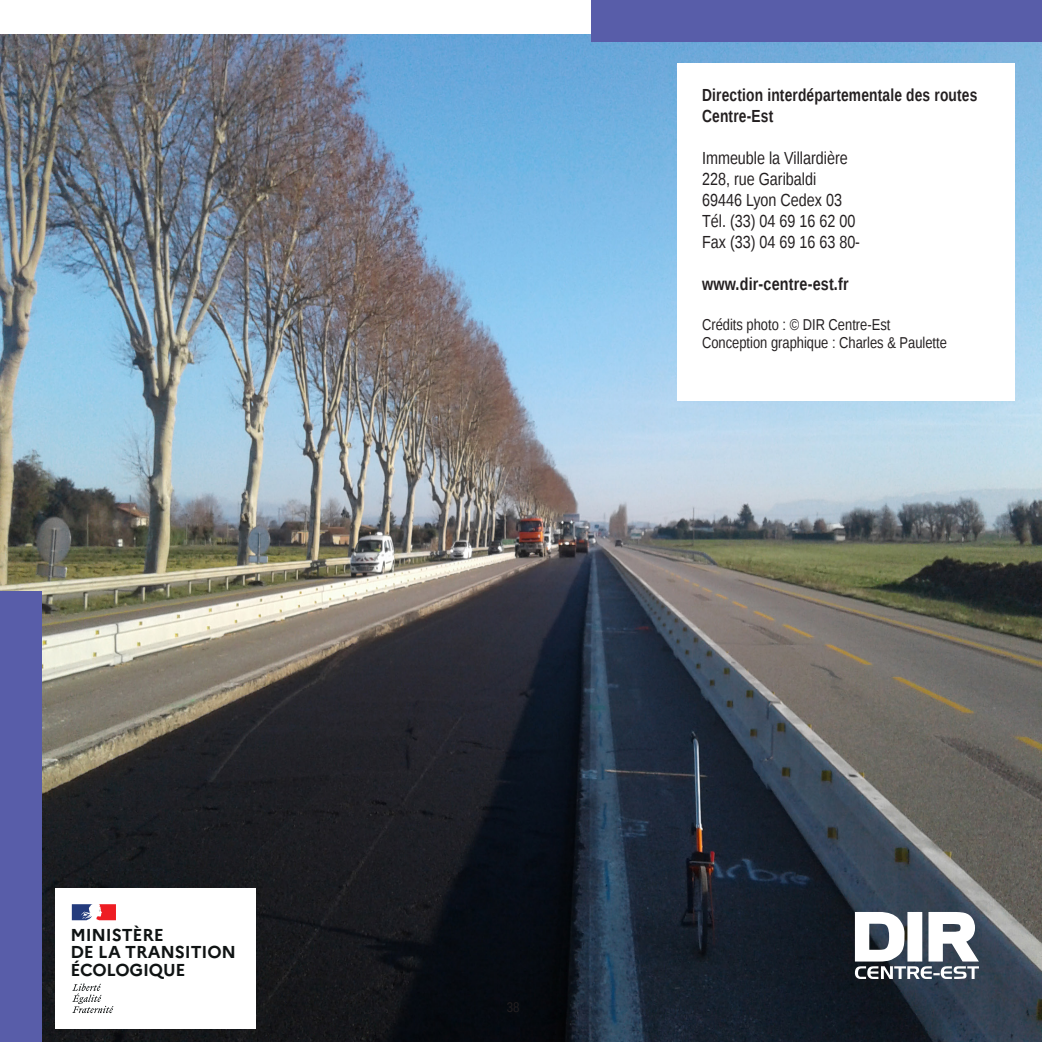
<style>
.page{position:relative;width:1042px;height:1042px;background:#fff}
.page>*{position:absolute;margin:0;border:0;box-sizing:border-box;transform-origin:0 0}
.t1{font:17.5px "Liberation Sans Narrow";color:#231f20}
.t2{font:700 17.5px/21px "Liberation Sans Narrow";letter-spacing:.01em;color:#231f20;scale:.96 1}
.t3{font:700 17.5px "Liberation Sans Narrow";letter-spacing:.01em;color:#231f20}
.t4{font:700 17.15px/17.7px "Marianne";letter-spacing:-.01em;color:#0f1313}
.t5{font:15.75px "Liberation Sans Narrow";color:#231f20}
.t6{font:14px "Liberation Sans Narrow";color:#231f20}
</style>
<div class="page">
<img style="left:0;top:35px;width:1042px;height:1007px">
<div style="left:0;top:591px;width:41px;height:451px;background:#585da9"></div>
<div style="left:55px;top:888px;width:200px;height:141px;background:#fff"></div>
<svg style="left:72px;top:983px;width:41px;height:30px"></svg>
<svg style="left:72px;top:904px;width:44px;height:16px"></svg>
<div style="left:591px;top:0;width:451px;height:41px;background:#585da9"></div>
<div style="left:677px;top:63px;width:337px;height:337px;background:#fff"></div>
<svg style="left:855px;top:912px;width:124px;height:67px"></svg>
<p class="t4" style="left:70px;top:924px;width:167px">MINISTÈRE<br>DE LA TRANSITION<br>ÉCOLOGIQUE</p>
<p class="t2" style="left:702px;top:84px;width:288px">Direction interdépartementale des routes<br>Centre-Est</p>
<p class="t1" style="left:702px;top:148px;width:147px">Immeuble la Villardière</p>
<p class="t1" style="left:702px;top:169px;width:116px">228, rue Garibaldi</p>
<p class="t1" style="left:702px;top:190px;width:141px">69446 Lyon Cedex 03</p>
<p class="t1" style="left:702px;top:211px;width:155px">Tél. (33) 04 69 16 62 00</p>
<p class="t1" style="left:702px;top:232px;width:159px">Fax (33) 04 69 16 63 80-</p>
<p class="t3" style="left:702px;top:271px;width:148px">www.dir-centre-est.fr</p>
<p class="t5" style="left:702px;top:315px;width:190px">Crédits photo : © DIR Centre-Est</p>
<p class="t5" style="left:702px;top:334px;width:246px">Conception graphique : Charles &amp; Paulette</p>
<p class="t6" style="left:507px;top:1000px;width:14px">38</p>
</div>
